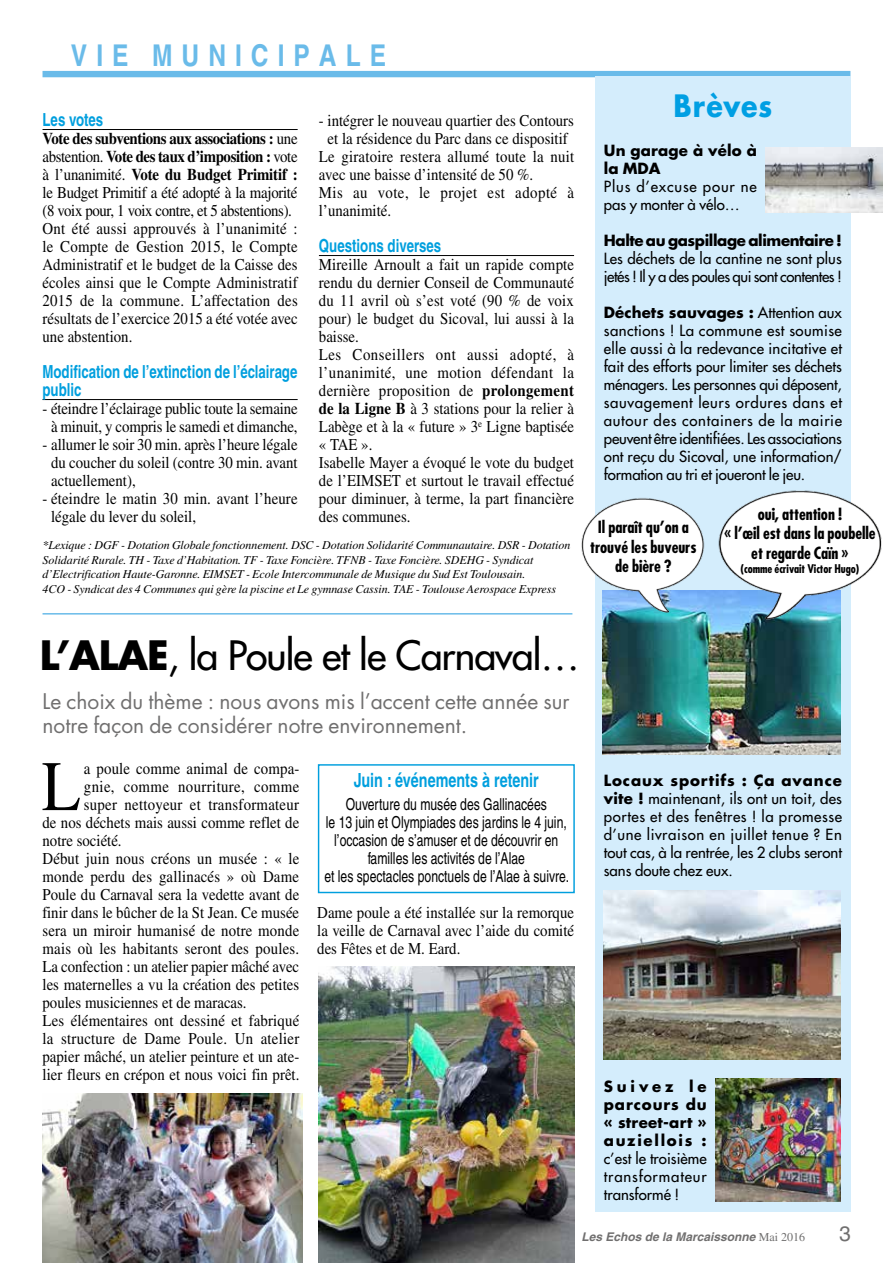
<style>
.page{position:relative;width:893px;height:1263px;background:#fff}
.page>*{position:absolute;margin:0;border:0;box-sizing:border-box;transform-origin:0 0}
.t1{font:70.95px "Times";color:#000;scale:.9 1}
.t2{font:39.45px "Futura";letter-spacing:-.025em;color:#000}
.t3{font:700 condensed 30px "Helvetica";letter-spacing:.3em;color:#6abbe9}
.t4{font:700 30px "Futura";letter-spacing:.035em;color:#009fe3;scale:.9 1}
.t5{font:21px/24px "Futura";color:#706f6f}
.t6{font:21px "Helvetica";color:#706f6f}
.t7{font:700 condensed 19.5px "Helvetica";color:#009fde;scale:.9 1}
.t8{font:700 condensed 18px/18px "Helvetica";color:#009fde;scale:.9 1}
.t9{font:16.5px/18px "Times";color:#000;scale:.9 1}
.t10{font:condensed 16.5px/18px "Helvetica";color:#000;text-align:center;scale:.9 1}
.t11{font:16.5px "Times";letter-spacing:.02em;color:#000;scale:.9 1}
.t12{font:16.5px "Times";letter-spacing:.03em;color:#000;scale:.9 1}
.t13{font:16.5px "Times";letter-spacing:.025em;color:#000;scale:.9 1}
.t14{font:700 condensed 16.35px/19.6px "Futura";letter-spacing:-.005em;color:#000;text-align:center}
.t15{font:15px/18px "Futura";color:#000;text-align:justify}
.t16{font:15px/18px "Futura";letter-spacing:-.03em;color:#000}
.t17{font:700 15px/18px "Futura";letter-spacing:.01em;color:#000}
.t18{font:15px/18px "Futura";letter-spacing:.055em;color:#000}
.t19{font:700 15px "Futura";letter-spacing:-.025em;color:#000}
.t20{font:italic 12px/14.4px "Times";letter-spacing:-.005em;color:#000}
.t21{font:italic 700 12px "Helvetica";color:#706f6f}
.t22{font:700 condensed 11.7px "Futura";letter-spacing:-.005em;color:#000}
.s1{font-weight:700}
.s2{font-family:"Times";font-weight:400;font-style:normal}
</style>
<div class="page">
<hr style="left:43px;top:129px;width:255px;height:1px;background:#000">
<hr style="left:43px;top:399px;width:255px;height:1px;background:#000">
<hr style="left:319px;top:255px;width:255px;height:1px;background:#000">
<div style="left:43px;top:71px;width:807px;height:6px;background:#6abbe9"></div>
<div style="left:595px;top:77px;width:255px;height:1135px;background:#d4edfc"></div>
<img style="left:715px;top:1078px;width:125px;height:124px">
<img style="left:603px;top:622px;width:237px;height:133px">
<img style="left:701px;top:473px;width:181px;height:156px">
<img style="left:568px;top:484px;width:149px;height:138px">
<hr style="left:43px;top:613px;width:529px;height:1px;background:#6abbe9">
<img style="left:43px;top:1094px;width:260px;height:169px">
<img style="left:319px;top:966px;width:256px;height:297px">
<div style="left:318px;top:764px;width:257px;height:129px;border:1px solid #009fde"></div>
<img style="left:765px;top:148px;width:118px;height:64px">
<img style="left:604px;top:891px;width:236px;height:168px">
<h3 class="t3" style="left:71px;top:37px;width:317px">VIE MUNICIPALE</h3>
<p class="t8" style="left:43px;top:110px;width:69px">Les votes</p>
<p class="t9" style="left:43px;top:129px;width:285px"><span class="s1">Vote des subventions aux associations :</span> une abstention. <span class="s1">Vote des taux d’imposition :</span> vote à l’unanimité. <span class="s1">Vote du Budget Primitif : </span>le Budget Primitif a été adopté à la majorité (8 voix pour, 1 voix contre, et 5 abstentions).<br>Ont été aussi approuvés à l’unanimité : le Compte de Gestion 2015, le Compte Administratif et le budget de la Caisse des écoles ainsi que le Compte Administratif 2015 de la commune. L’affectation des résultats de l’exercice 2015 a été votée avec une abstention.</p>
<p class="t8" style="left:43px;top:362px;width:285px">Modification de l’extinction de l’éclairage public</p>
<p class="t9" style="left:43px;top:399px;width:285px;text-align:center">- éteindre l’éclairage public toute la semaine à minuit, y compris le samedi et dimanche,</p>
<p class="t9" style="left:51px;top:435px;width:275px;text-align:justify;text-indent:-9px">- allumer le soir 30 min. après l’heure légale du coucher du soleil (contre 30 min. avant actuellement),</p>
<p class="t9" style="left:51px;top:489px;width:275px;text-indent:-9px">- éteindre le matin 30 min. avant l’heure légale du lever du soleil,</p>
<p class="t9" style="left:319px;top:111px;width:285px">- intégrer le nouveau quartier des Contours</p>
<p class="t9" style="left:328px;top:129px;width:268px">et la résidence du Parc dans ce dispositif</p>
<p class="t9" style="left:319px;top:147px;width:285px">Le giratoire restera allumé toute la nuit</p>
<p class="t9" style="left:319px;top:165px;width:240px">avec une baisse d’intensité de 50 %.</p>
<p class="t12" style="left:319px;top:183px;width:285px">Mis au vote, le projet est adopté à</p>
<p class="t9" style="left:319px;top:201px;width:82px">l’unanimité.</p>
<p class="t8" style="left:319px;top:236px;width:137px">Questions diverses</p>
<p class="t9" style="left:319px;top:255px;width:285px">Mireille Arnoult a fait un rapide compte rendu du dernier Conseil de Communauté du 11 avril où s’est voté (90 % de voix pour) le budget du Sicoval, lui aussi à la baisse.<br>Les Conseillers ont aussi adopté, à l’unanimité, une motion défendant la dernière proposition de <span class="s1">prolongement de la Ligne B</span> à 3 stations pour la relier à Labège et à la « future » 3<sup>e</sup> Ligne baptisée « TAE ».<br>Isabelle Mayer a évoqué le vote du budget de l’EIMSET et surtout le travail effectué pour diminuer, à terme, la part financière des communes.</p>
<p class="t20" style="left:43px;top:538px;width:529px">*Lexique : DGF - Dotation Globale fonctionnement. DSC - Dotation Solidarité Communautaire. DSR - Dotation Solidarité Rurale. TH - Taxe d’Habitation. TF - Taxe Foncière. TFNB - Taxe Foncière. SDEHG - Syndicat d’Electrification Haute-Garonne. EIMSET - Ecole Intercommunale de Musique du Sud Est Toulousain.<br>4CO - Syndicat des 4 Communes qui gère la piscine et Le gymnase Cassin. TAE - Toulouse Aerospace Express</p>
<h3 class="t4" style="left:673px;top:86px;width:111px">Brèves</h3>
<p class="t17" style="left:604px;top:141px;width:155px">Un garage à vélo à la MDA</p>
<p class="t18" style="left:604px;top:178px;width:155px">Plus d’excuse pour ne pas y monter à vélo…</p>
<p class="t19" style="left:604px;top:231px;width:240px">Halte au gaspillage alimentaire !</p>
<p class="t16" style="left:604px;top:250px;width:240px">Les déchets de la cantine ne sont plus jetés ! Il y a des poules qui sont contentes !</p>
<p class="t15" style="left:604px;top:304px;width:240px"><span class="s1">Déchets sauvages :</span> Attention aux sanctions ! La commune est soumise elle aussi à la redevance incitative et fait des efforts pour limiter ses déchets ménagers. Les personnes qui déposent, sauvagement leurs ordures dans et autour des containers de la mairie peuvent être identifiées. Les associations ont reçu du Sicoval, une information/ formation au tri et joueront le jeu.</p>
<p class="t14" style="left:590px;top:517px;width:108px">Il paraît qu’on a trouvé les buveurs de bière ?</p>
<p class="t14" style="left:724px;top:504px;width:153px">oui, attention !<br>« l’œil est dans la poubelle et regarde Caïn »</p>
<p class="t22" style="left:741px;top:561px;width:120px">(comme écrivait Victor Hugo)</p>
<h2 class="t2" style="left:40px;top:630px;width:542px"><span class="s1">L’ALAE</span>, la Poule et le Carnaval…</h2>
<p class="t5" style="left:43px;top:690px;width:529px">Le choix du thème : nous avons mis l’accent cette année sur notre façon de considérer notre environnement.</p>
<h1 class="t1" style="left:42px;top:746px;width:45px">L</h1>
<p class="t9" style="left:84px;top:759px;width:241px">a poule comme animal de compa-</p>
<p class="t7" style="left:354px;top:768px;width:207px">Juin : événements à retenir</p>
<p class="t10" style="left:324px;top:795px;width:274px">Ouverture du musée des Gallinacées<br>le 13 juin et Olympiades des jardins le 4 juin, l’occasion de s’amuser et de découvrir en familles les activités de l’Alae<br>et les spectacles ponctuels de l’Alae à suivre.</p>
<p class="t13" style="left:84px;top:777px;width:241px">gnie, comme nourriture, comme</p>
<p class="t9" style="left:84px;top:795px;width:241px">super nettoyeur et transformateur</p>
<p class="t9" style="left:43px;top:813px;width:287px">de nos déchets mais aussi comme reflet de</p>
<p class="t9" style="left:43px;top:831px;width:89px">notre société.</p>
<p class="t9" style="left:43px;top:849px;width:287px">Début juin nous créons un musée : « le</p>
<p class="t9" style="left:43px;top:867px;width:287px">monde perdu des gallinacés » où Dame</p>
<p class="t9" style="left:43px;top:885px;width:287px">Poule du Carnaval sera la vedette avant de</p>
<p class="t9" style="left:43px;top:903px;width:287px">finir dans le bûcher de la St Jean. Ce musée</p>
<p class="t9" style="left:43px;top:921px;width:287px">sera un miroir humanisé de notre monde</p>
<p class="t9" style="left:43px;top:939px;width:287px">mais où les habitants seront des poules.</p>
<p class="t9" style="left:43px;top:957px;width:287px">La confection : un atelier papier mâché avec</p>
<p class="t9" style="left:43px;top:975px;width:287px">les maternelles a vu la création des petites</p>
<p class="t9" style="left:43px;top:993px;width:228px">poules musiciennes et de maracas.</p>
<p class="t9" style="left:43px;top:1011px;width:287px">Les élémentaires ont dessiné et fabriqué</p>
<p class="t11" style="left:43px;top:1029px;width:287px">la structure de Dame Poule. Un atelier</p>
<p class="t9" style="left:43px;top:1047px;width:287px">papier mâché, un atelier peinture et un ate-</p>
<p class="t9" style="left:43px;top:1065px;width:287px">lier fleurs en crépon et nous voici fin prêt.</p>
<p class="t9" style="left:317px;top:903px;width:287px;text-align:justify">Dame poule a été installée sur la remorque la veille de Carnaval avec l’aide du comité des Fêtes et de M. Eard.</p>
<p class="t15" style="left:604px;top:772px;width:240px"><span class="s1">Locaux sportifs : Ça avance vite !</span> maintenant, ils ont un toit, des portes et des fenêtres ! la promesse d’une livraison en juillet tenue ? En tout cas, à la rentrée, les 2 clubs seront sans doute chez eux.</p>
<p class="t17" style="left:604px;top:1077px;width:104px;text-align:justify">Suivez le parcours du « street-art » auziellois :</p>
<p class="t15" style="left:604px;top:1150px;width:104px">c’est le troisième transformateur transformé !</p>
<p class="t21" style="left:581px;top:1229px;width:225px">Les Echos de la Marcaissonne <span class="s2">Mai 2016</span></p>
<p class="t6" style="left:839px;top:1221px;width:13px">3</p>
</div>
